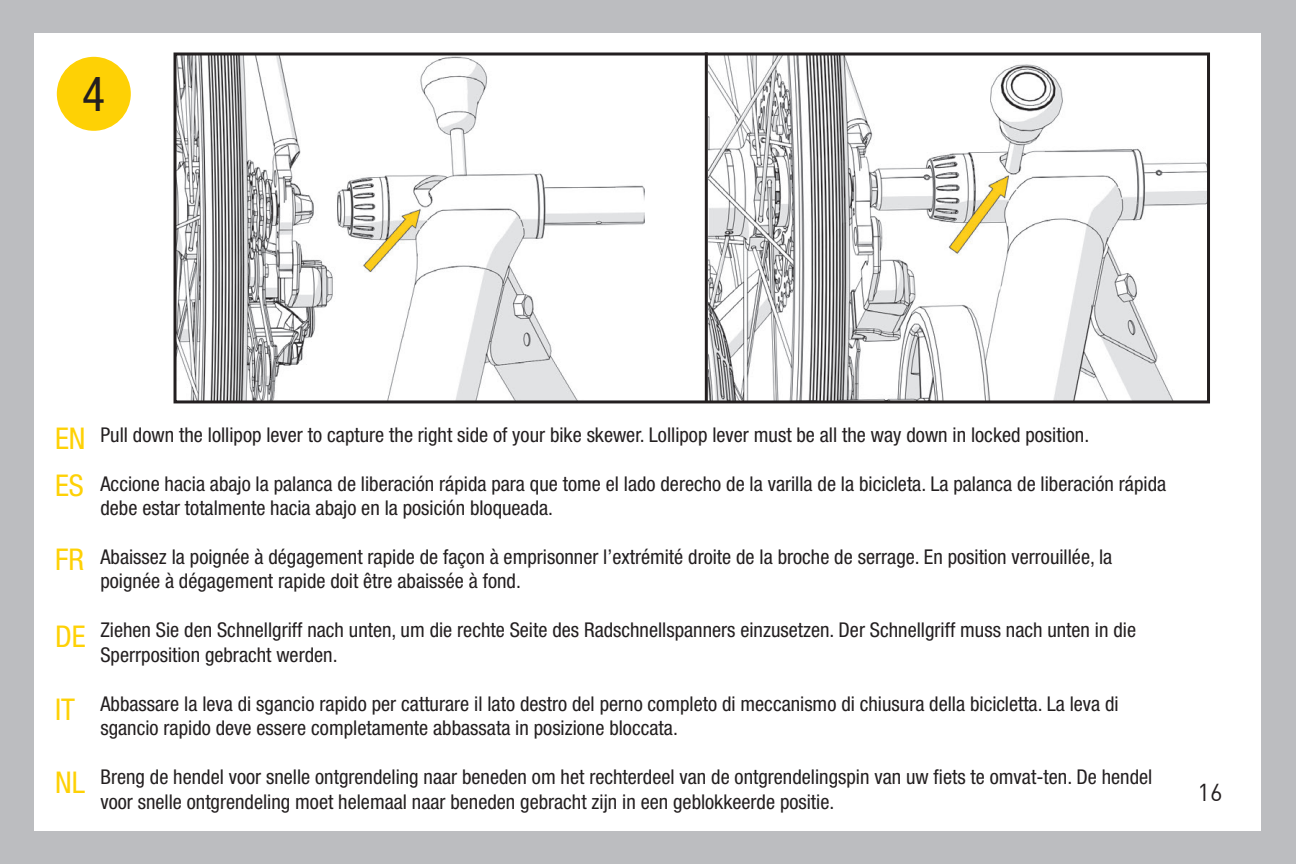
<style>
.page{position:relative;width:1296px;height:864px;background:#bcbdc0}
.page>*{position:absolute;margin:0;border:0;box-sizing:border-box;transform-origin:0 0}
.t1{font:condensed 48px "Helvetica Neue LT Std";color:#231f20}
.t2{font:condensed 30px/47.1px "Helvetica Neue LT Std";color:#fed105}
.t3{font:24px "DIN";color:#231f20}
.t4{font:condensed 20.4px/24.6px "Helvetica Neue LT Std";color:#231f20}
</style>
<div class="page">
<div style="left:35px;top:33px;width:1226px;height:798px;background:#fff"></div>
<div style="left:55px;top:55px;width:77px;height:77px;background:#fed105;border-radius:50%"></div>
<div style="left:54px;top:54px;width:80px;height:80px;border:3px solid #fff;border-radius:50%"></div>
<img style="left:178px;top:56px;width:467px;height:343px">
<img style="left:708px;top:56px;width:498px;height:343px">
<div style="left:174px;top:52px;width:1036px;height:351px;border:3px solid #231f20"></div>
<hr style="left:705px;top:52px;width:3px;height:350px;background:#231f20">
<h1 class="t1" style="left:82px;top:66px;width:25px">4</h1>
<h2 class="t2" style="left:55px;top:415px;width:32px">EN<br>ES</h2>
<h2 class="t2" style="left:55px;top:535px;width:30px">FR</h2>
<h2 class="t2" style="left:55px;top:613px;width:32px">DE</h2>
<h2 class="t2" style="left:55px;top:686px;width:22px">IT</h2>
<h2 class="t2" style="left:55px;top:759px;width:31px">NL</h2>
<p class="t4" style="left:100px;top:422px;width:990px">Pull down the lollipop lever to capture the right side of your bike skewer. Lollipop lever must be all the way down in locked position.</p>
<p class="t4" style="left:100px;top:471px;width:1067px">Accione hacia abajo la palanca de liberación rápida para que tome el lado derecho de la varilla de la bicicleta. La palanca de liberación rápida debe estar totalmente hacia abajo en la posición bloqueada.</p>
<p class="t4" style="left:100px;top:544px;width:1013px">Abaissez la poignée à dégagement rapide de façon à emprisonner l’extrémité droite de la broche de serrage. En position verrouillée, la poignée à dégagement rapide doit être abaissée à fond.</p>
<p class="t4" style="left:100px;top:618px;width:1037px">Ziehen Sie den Schnellgriff nach unten, um die rechte Seite des Radschnellspanners einzusetzen. Der Schnellgriff muss nach unten in die<br>Sperrposition gebracht werden.</p>
<p class="t4" style="left:100px;top:691px;width:1020px">Abbassare la leva di sgancio rapido per catturare il lato destro del perno completo di meccanismo di chiusura della bicicletta. La leva di sgancio rapido deve essere completamente abbassata in posizione bloccata.</p>
<p class="t4" style="left:100px;top:765px;width:1053px">Breng de hendel voor snelle ontgrendeling naar beneden om het rechterdeel van de ontgrendelingspin van uw fiets te omvat-ten. De hendel voor snelle ontgrendeling moet helemaal naar beneden gebracht zijn in een geblokkeerde positie.</p>
<p class="t3" style="left:1198px;top:777px;width:27px">16</p>
</div>
